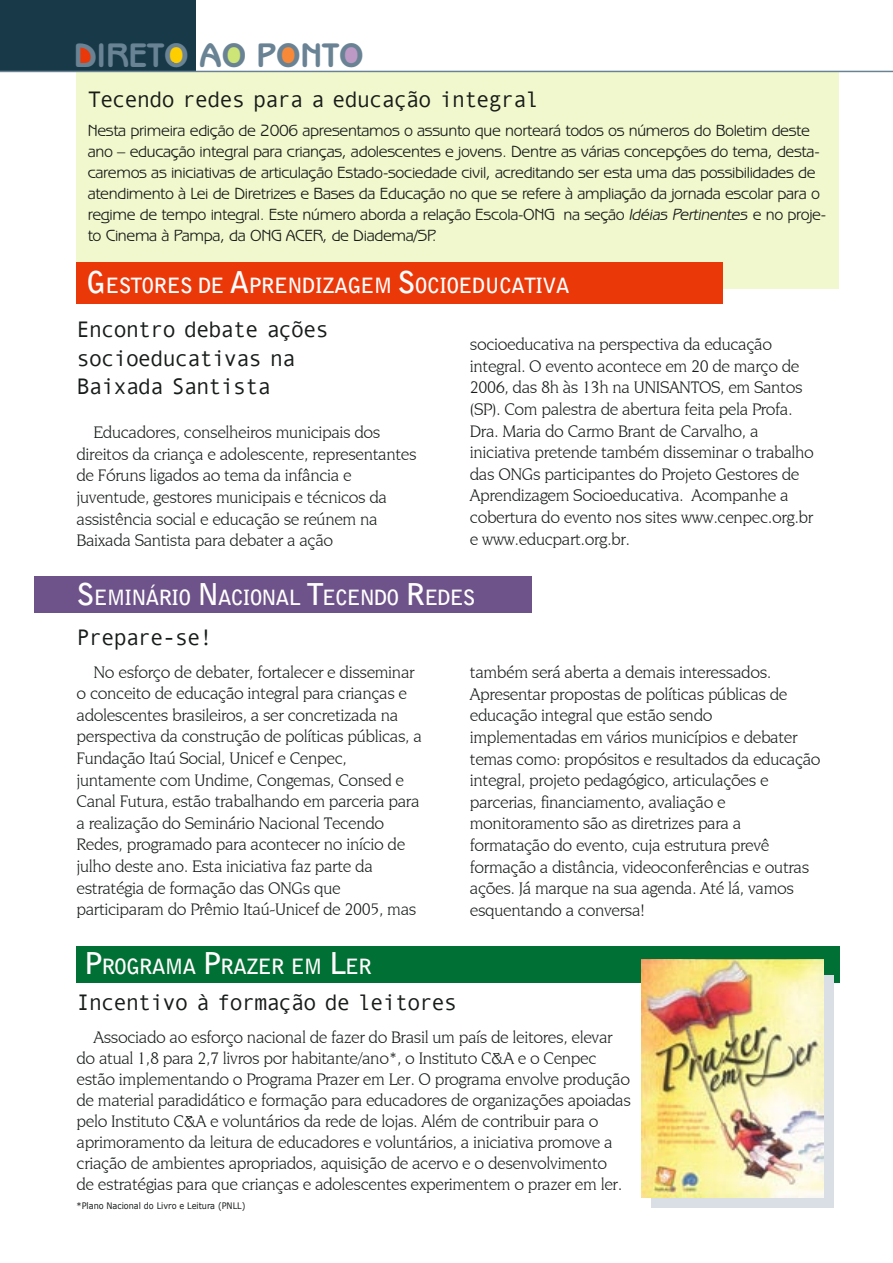
<style>
.page{position:relative;width:893px;height:1263px;background:#fff}
.page>*{position:absolute;margin:0;border:0;box-sizing:border-box;transform-origin:0 0}
.t1{font:700 34.8px "Benguiat Gothic IT Cby BT";color:#698395}
._1olho{font:22.5px/28.5px "Andale Mono";letter-spacing:-.055em;color:#171c19}
._1olho-2{font:700 21px "Bell Gothic BT";letter-spacing:-.035em;color:#fffdfd}
._1tituloBOX{font:700 21px "Bell Gothic BT";letter-spacing:-.05em;color:#fffdfd}
._1texto1{font:17.55px/21.6px "Novarese IT Cby BT";letter-spacing:-.025em;color:#171c19}
._1texto2{font:16.5px/21px "Benguiat Gothic IT Cby BT";letter-spacing:-.02em;color:#171c19}
._1credito{font:9px "Verdana";color:#171c19;scale:.9 1}
.s1{font-style:italic}
.s2{font-size:30px}
.s3{font-family:"Usherwood"}
</style>
<div class="page">
<div style="left:77px;top:72px;width:762px;height:217px;background:#f2f8ce"></div>
<div style="left:77px;top:262px;width:646px;height:42px;background:#ea3809"></div>
<div style="left:0;top:0;width:196px;height:72px;background:#173948"></div>
<hr style="left:0;top:71px;width:893px;height:1px;background:#698395">
<div style="left:77px;top:946px;width:763px;height:36px;background:#007035"></div>
<div style="left:34px;top:575px;width:497px;height:37px;background:#6d538a"></div>
<svg style="left:78px;top:46px;width:17px;height:20px"></svg>
<svg style="left:168px;top:46px;width:17px;height:18px"></svg>
<svg style="left:225px;top:46px;width:17px;height:18px"></svg>
<svg style="left:343px;top:45px;width:17px;height:20px"></svg>
<svg style="left:280px;top:45px;width:16px;height:20px"></svg>
<div style="left:651px;top:975px;width:182px;height:233px;background:#d9dfe4"></div>
<img style="left:642px;top:960px;width:181px;height:237px">
<p class="t1" style="left:74px;top:33px;width:291px">DIRETO AO PONTO</p>
<p class="_1olho" style="left:88px;top:85px;width:453px">Tecendo redes para a educação integral</p>
<p class="_1texto2" style="left:88px;top:120px;width:740px">Nesta primeira edição de 2006 apresentamos o assunto que norteará todos os números do Boletim deste ano – educação integral para crianças, adolescentes e jovens. Dentre as várias concepções do tema, desta&shy;caremos as iniciativas de articulação Estado-sociedade civil, acreditando ser esta uma das possibilidades de atendimento à Lei de Diretrizes e Bases da Educação no que se refere à ampliação da jornada escolar para o regime de tempo integral. Este número aborda a relação Escola-ONG na seção <span class="s1">Idéias Pertinentes</span> e no proje&shy;to Cinema à Pampa, da ONG ACER, de Diadema/SP.</p>
<p class="_1olho-2" style="left:86px;top:271px;width:485px"><span class="s2">G</span>ESTORES DE <span class="s2">A</span>PRENDIZAGEM <span class="s2">S</span>OCIOEDUCATIVA</p>
<p class="_1olho" style="left:77px;top:315px;width:254px">Encontro debate ações socioeducativas na<br>Baixada Santista</p>
<p class="_1texto1" style="left:77px;top:421px;width:342px;text-indent:17px">Educadores, conselheiros municipais dos direitos da criança e adolescente, representantes de Fóruns ligados ao tema da infância e juventude, gestores municipais e técnicos da assistência social e educação se reúnem na Baixada Santista para debater a ação</p>
<p class="_1texto1" style="left:470px;top:333px;width:346px">socioeducativa na perspectiva da educação integral. O evento acontece em 20 de março de 2006, das 8h às 13h na UNISANTOS, em Santos (SP). Com palestra de abertura feita pela Profa.<br>Dra. Maria do Carmo Brant de Carvalho, a iniciativa pretende também disseminar o trabalho das ONGs participantes do Projeto Gestores de Aprendizagem Socioeducativa. Acompanhe a cobertura do evento nos sites www.cenpec.org.br e www.educpart.org.br.</p>
<p class="_1olho-2" style="left:77px;top:583px;width:400px"><span class="s2">S</span>EMINÁRIO <span class="s2">N</span>ACIONAL <span class="s2">T</span>ECENDO <span class="s2">R</span>EDES</p>
<p class="_1olho" style="left:77px;top:623px;width:138px">Prepare-se!</p>
<p class="_1texto1" style="left:77px;top:661px;width:347px;text-indent:17px">No esforço de debater, fortalecer e disseminar o conceito de educação integral para crianças e adolescentes brasileiros, a ser concretizada na perspectiva da construção de políticas públicas, a Fundação Itaú Social, Unicef e Cenpec, juntamente com Undime, Congemas, Consed e Canal Futura, estão trabalhando em parceria para a realização do Seminário Nacional Tecendo Redes, programado para acontecer no início de julho deste ano. Esta iniciativa faz parte da estratégia de formação das ONGs que participaram do Prêmio Itaú-Unicef de 2005, mas</p>
<p class="_1texto1" style="left:470px;top:661px;width:352px">também será aberta a demais interessados.<br>Apresentar propostas de políticas públicas de educação integral que estão sendo implementadas em vários municípios e debater temas como: propósitos e resultados da educação integral, projeto pedagógico, articulações e parcerias, financiamento, avaliação e monitoramento são as diretrizes para a formatação do evento, cuja estrutura prevê formação a distância, videoconferências e outras ações. Já marque na sua agenda. Até lá, vamos esquentando a conversa!</p>
<p class="_1tituloBOX" style="left:84px;top:953px;width:290px"><span class="s2">P</span>ROGRAMA <span class="s2">P</span>RAZER EM <span class="s2">L</span>ER</p>
<p class="_1olho" style="left:77px;top:988px;width:382px">Incentivo à formação de leitores</p>
<p class="_1texto1" style="left:77px;top:1026px;width:556px;line-height:21px;text-indent:17px">Associado ao esforço nacional de fazer do Brasil um país de leitores, elevar do atual 1,8 para 2,7 livros por habitante/ano*, o Instituto C<span class="s3">&amp;</span>A e o Cenpec estão implementando o Programa Prazer em Ler. O programa envolve produção de material paradidático e formação para educadores de organizações apoiadas pelo Instituto C<span class="s3">&amp;</span>A e voluntários da rede de lojas. Além de contribuir para o aprimoramento da leitura de educadores e voluntários, a iniciativa promove a criação de ambientes apropriados, aquisição de acervo e o desenvolvimento<br>de estratégias para que crianças e adolescentes experimentem o prazer em ler.</p>
<p class="_1credito" style="left:77px;top:1200px;width:189px">*Plano Nacional do Livro e Leitura (PNLL)</p>
</div>
